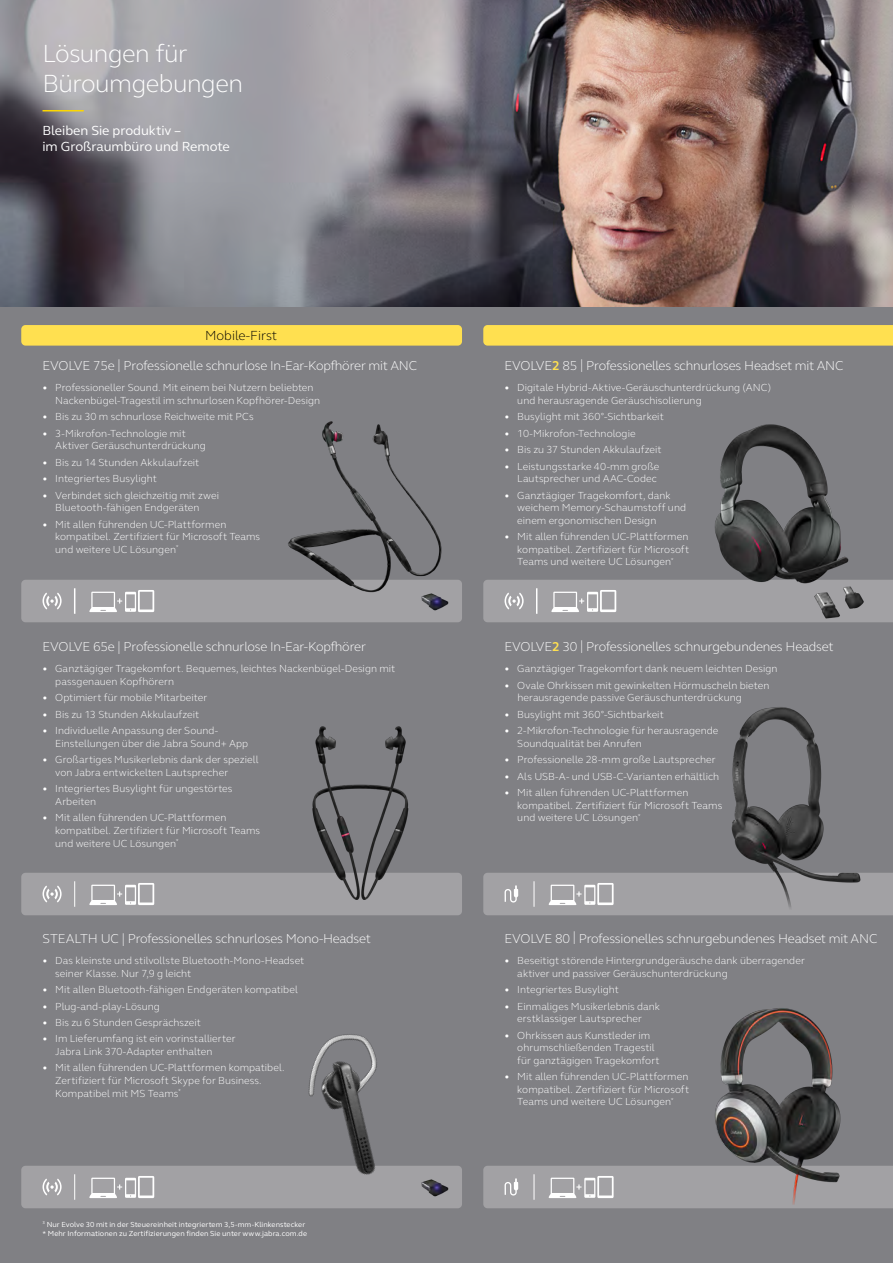
<style>
.page{position:relative;width:893px;height:1263px;background:#808084}
.page>*{position:absolute;margin:0;border:0;box-sizing:border-box;transform-origin:0 0}
.t1{font:300 25.5px/30px "GN Elliot";letter-spacing:-.02em;color:#fff}
.t2{font:13.5px/16.2px "GN Elliot";letter-spacing:-.005em;color:#fff}
.t3{font:300 13.5px "GN Elliot";color:#000}
.t4{font:300 13.2px "GN Elliot";letter-spacing:-.015em;color:#fff}
.t5{font:300 10.5px/12.6px "GN Elliot";letter-spacing:.005em;color:#fff}
.t6{font:7.5px/9px "GN Elliot";letter-spacing:.01em;color:#fff}
.s1{font-weight:700;color:#ffe050}
</style>
<div class="page">
<img style="left:0;top:0;width:893px;height:306px">
<div style="left:21px;top:580px;width:441px;height:42px;background:#a2a1a4;border-radius:4px"></div>
<div style="left:21px;top:873px;width:441px;height:42px;background:#a2a1a4;border-radius:4px"></div>
<div style="left:21px;top:1166px;width:441px;height:42px;background:#a2a1a4;border-radius:4px"></div>
<svg style="left:483px;top:1166px;width:410px;height:42px;background:#a6a5a8"></svg>
<svg style="left:483px;top:873px;width:410px;height:42px;background:#a7a7a9"></svg>
<img style="left:288px;top:421px;width:154px;height:172px">
<img style="left:715px;top:424px;width:134px;height:156px">
<svg style="left:74px;top:881px;width:1px;height:26px"></svg>
<svg style="left:43px;top:885px;width:19px;height:17px"></svg>
<svg style="left:89px;top:883px;width:65px;height:22px"></svg>
<svg style="left:74px;top:1174px;width:1px;height:26px"></svg>
<svg style="left:43px;top:1178px;width:19px;height:17px"></svg>
<svg style="left:89px;top:1176px;width:65px;height:22px"></svg>
<img style="left:706px;top:1008px;width:148px;height:196px">
<img style="left:312px;top:726px;width:97px;height:174px">
<img style="left:412px;top:591px;width:37px;height:20px">
<img style="left:421px;top:1179px;width:28px;height:18px">
<svg style="left:483px;top:580px;width:410px;height:42px;background:#a1a0a3"></svg>
<svg style="left:74px;top:588px;width:1px;height:26px"></svg>
<svg style="left:43px;top:592px;width:19px;height:17px"></svg>
<svg style="left:89px;top:590px;width:65px;height:22px"></svg>
<img style="left:308px;top:1034px;width:69px;height:141px">
<img style="left:668px;top:707px;width:225px;height:205px">
<div style="left:21px;top:325px;width:441px;height:21px;background:#ffe050;border-radius:4px"></div>
<div style="left:483px;top:325px;width:410px;height:21px;background:#ffe050"></div>
<hr style="left:43px;top:110px;width:41px;height:1px;background:#fcd700">
<h1 class="t1" style="left:43px;top:37px;width:202px">Lösungen für<br>Büroumgebungen</h1>
<p class="t2" style="left:43px;top:122px;width:189px">Bleiben Sie produktiv –<br>im Großraumbüro und Remote</p>
<p class="t3" style="left:205px;top:326px;width:73px">Mobile-First</p>
<p class="t4" style="left:43px;top:357px;width:376px">EVOLVE 75e | Professionelle schnurlose In-Ear-Kopfhörer mit ANC</p>
<p class="t5" style="left:55px;top:381px;width:266px;text-indent:-13px">• Professioneller Sound. Mit einem bei Nutzern beliebten<br>Nackenbügel-Tragestil im schnurlosen Kopfhörer-Design</p>
<p class="t5" style="left:43px;top:410px;width:213px">• Bis zu 30 m schnurlose Reichweite mit PCs</p>
<p class="t5" style="left:55px;top:426px;width:152px;text-indent:-13px">• 3-Mikrofon-Technologie mit<br>Aktiver Geräuschunterdrückung</p>
<p class="t5" style="left:43px;top:455px;width:158px">• Bis zu 14 Stunden Akkulaufzeit</p>
<p class="t5" style="left:43px;top:472px;width:116px">• Integriertes Busylight</p>
<p class="t5" style="left:55px;top:488px;width:165px;text-indent:-13px">• Verbindet sich gleichzeitig mit zwei<br>Bluetooth-fähigen Endgeräten</p>
<p class="t5" style="left:55px;top:517px;width:206px;text-indent:-13px">• Mit allen führenden UC-Plattformen kompatibel. Zertifiziert für Microsoft Teams und weitere UC Lösungen<sup>*</sup></p>
<p class="t4" style="left:43px;top:638px;width:325px">EVOLVE 65e | Professionelle schnurlose In-Ear-Kopfhörer</p>
<p class="t5" style="left:55px;top:662px;width:341px;text-indent:-13px">• Ganztägiger Tragekomfort. Bequemes, leichtes Nackenbügel-Design mit passgenauen Kopfhörern</p>
<p class="t5" style="left:43px;top:691px;width:166px">• Optimiert für mobile Mitarbeiter</p>
<p class="t5" style="left:43px;top:708px;width:158px">• Bis zu 13 Stunden Akkulaufzeit</p>
<p class="t5" style="left:55px;top:724px;width:194px;text-indent:-13px">• Individuelle Anpassung der Sound-<br>Einstellungen über die Jabra Sound+ App</p>
<p class="t5" style="left:55px;top:753px;width:205px;text-indent:-13px">• Großartiges Musikerlebnis dank der speziell von Jabra entwickelten Lautsprecher</p>
<p class="t5" style="left:55px;top:782px;width:179px;text-indent:-13px">• Integriertes Busylight für ungestörtes<br>Arbeiten</p>
<p class="t5" style="left:55px;top:811px;width:206px;text-indent:-13px">• Mit allen führenden UC-Plattformen kompatibel. Zertifiziert für Microsoft Teams und weitere UC Lösungen<sup>*</sup></p>
<p class="t4" style="left:43px;top:930px;width:330px">STEALTH UC | Professionelles schnurloses Mono-Headset</p>
<p class="t5" style="left:55px;top:954px;width:251px;text-indent:-13px">• Das kleinste und stilvollste Bluetooth-Mono-Headset seiner Klasse. Nur 7,9 g leicht</p>
<p class="t5" style="left:43px;top:983px;width:257px">• Mit allen Bluetooth-fähigen Endgeräten kompatibel</p>
<p class="t5" style="left:43px;top:999px;width:119px">• Plug-and-play-Lösung</p>
<p class="t5" style="left:43px;top:1016px;width:160px">• Bis zu 6 Stunden Gesprächszeit</p>
<p class="t5" style="left:55px;top:1032px;width:182px;text-indent:-13px">• Im Lieferumfang ist ein vorinstallierter<br>Jabra Link 370-Adapter enthalten</p>
<p class="t5" style="left:55px;top:1061px;width:231px;text-indent:-13px">• Mit allen führenden UC-Plattformen kompatibel.<br>Zertifiziert für Microsoft Skype for Business.<br>Kompatibel mit MS Teams<sup>*</sup></p>
<p class="t6" style="left:43px;top:1219px;width:266px"><sup>3</sup> Nur Evolve 30 mit in der Steuereinheit integriertem 3,5-mm-Klinkenstecker * Mehr Informationen zu Zertifizierungen finden Sie unter www.jabra.com.de</p>
<p class="t4" style="left:505px;top:357px;width:340px">EVOLVE<span class="s1">2</span> 85 | Professionelles schnurloses Headset mit ANC</p>
<p class="t5" style="left:517px;top:381px;width:255px;text-indent:-13px">• Digitale Hybrid-Aktive-Geräuschunterdrückung (ANC) und herausragende Geräuschisolierung</p>
<p class="t5" style="left:505px;top:410px;width:161px">• Busylight mit 360°-Sichtbarkeit</p>
<p class="t5" style="left:505px;top:426px;width:133px">• 10-Mikrofon-Technologie</p>
<p class="t5" style="left:505px;top:443px;width:159px">• Bis zu 37 Stunden Akkulaufzeit</p>
<p class="t5" style="left:505px;top:459px;width:156px;text-align:right">• Leistungsstarke 40-mm große<br>Lautsprecher und AAC-Codec</p>
<p class="t5" style="left:517px;top:488px;width:170px;text-indent:-13px">• Ganztägiger Tragekomfort, dank weichem Memory-Schaumstoff und einem ergonomischen Design</p>
<p class="t5" style="left:517px;top:530px;width:173px;text-align:justify;text-indent:-13px">• Mit allen führenden UC-Plattformen kompatibel. Zertifiziert für Microsoft Teams und weitere UC Lösungen<sup>*</sup></p>
<p class="t4" style="left:505px;top:638px;width:330px">EVOLVE<span class="s1">2</span> 30 | Professionelles schnurgebundenes Headset</p>
<p class="t5" style="left:505px;top:662px;width:274px">• Ganztägiger Tragekomfort dank neuem leichten Design</p>
<p class="t5" style="left:517px;top:679px;width:254px;text-indent:-13px">• Ovale Ohrkissen mit gewinkelten Hörmuscheln bieten herausragende passive Geräuschunterdrückung</p>
<p class="t5" style="left:505px;top:708px;width:161px">• Busylight mit 360°-Sichtbarkeit</p>
<p class="t5" style="left:517px;top:724px;width:203px;text-indent:-13px">• 2-Mikrofon-Technologie für herausragende<br>Soundqualität bei Anrufen</p>
<p class="t5" style="left:505px;top:753px;width:213px">• Professionelle 28-mm große Lautsprecher</p>
<p class="t5" style="left:505px;top:769px;width:216px">• Als USB-A- und USB-C-Varianten erhältlich</p>
<p class="t5" style="left:517px;top:786px;width:206px;text-indent:-13px">• Mit allen führenden UC-Plattformen kompatibel. Zertifiziert für Microsoft Teams und weitere UC Lösungen<sup>*</sup></p>
<p class="t4" style="left:505px;top:930px;width:374px">EVOLVE 80 | Professionelles schnurgebundenes Headset mit ANC</p>
<p class="t5" style="left:517px;top:954px;width:289px;text-indent:-13px">• Beseitigt störende Hintergrundgeräusche dank überragender aktiver und passiver Geräuschunterdrückung</p>
<p class="t5" style="left:505px;top:983px;width:116px">• Integriertes Busylight</p>
<p class="t5" style="left:505px;top:999px;width:157px;text-align:center">• Einmaliges Musikerlebnis dank erstklassiger Lautsprecher</p>
<p class="t5" style="left:517px;top:1028px;width:144px;text-indent:-13px">• Ohrkissen aus Kunstleder im ohrumschließenden Tragestil für ganztägigen Tragekomfort</p>
<p class="t5" style="left:517px;top:1070px;width:173px;text-align:justify;text-indent:-13px">• Mit allen führenden UC-Plattformen kompatibel. Zertifiziert für Microsoft Teams und weitere UC Lösungen<sup>*</sup></p>
</div>
